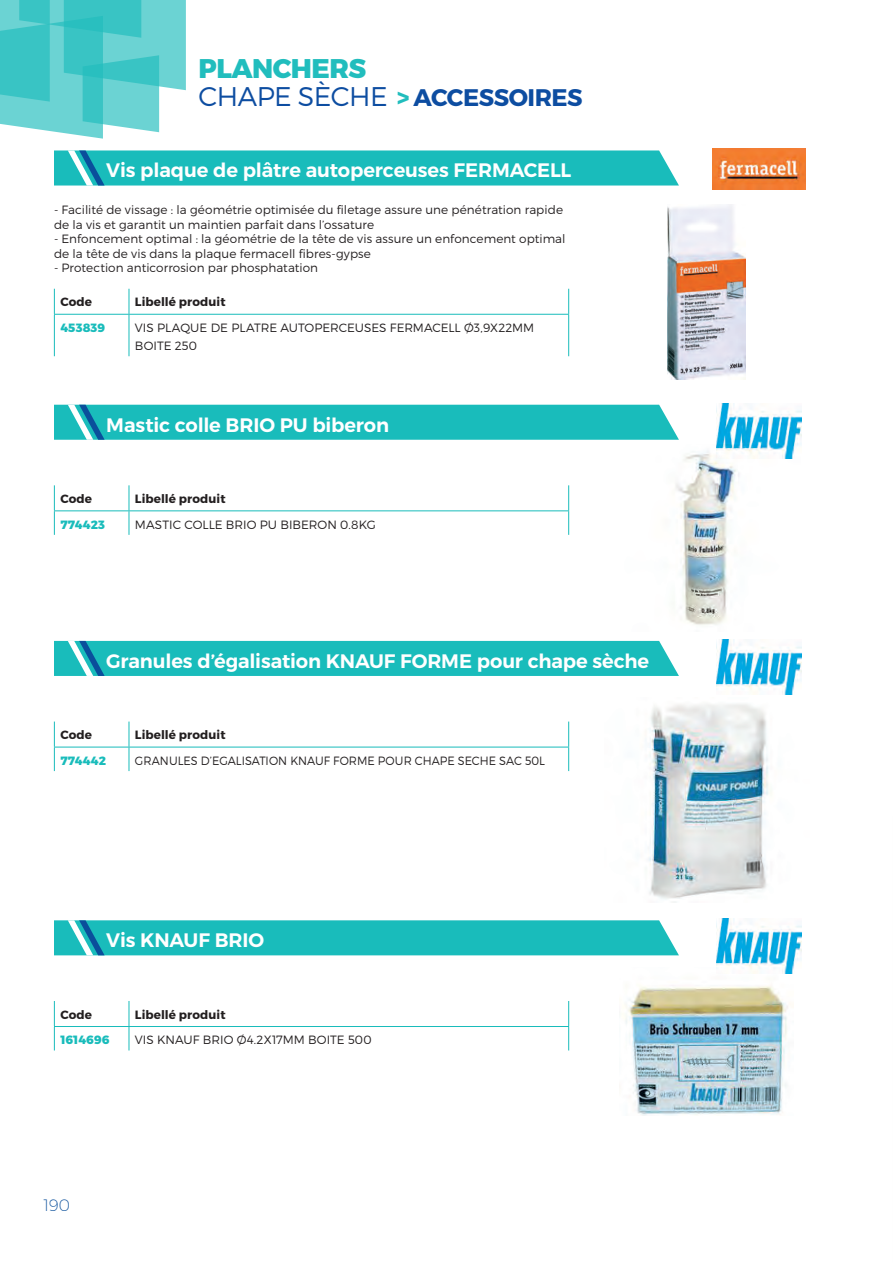
<style>
.page{position:relative;width:893px;height:1263px;background:#fff}
.page>*{position:absolute;margin:0;border:0;box-sizing:border-box;transform-origin:0 0}
.t1{font:800 27px "Montserrat";letter-spacing:-.02em;color:#21bdbd}
.t2{font:700 24px "Montserrat";letter-spacing:-.02em;color:#0d4da1}
.t3{font:600 19.5px "Montserrat";letter-spacing:-.01em;color:#fff}
.t4{font:200 16.5px "Montserrat";color:#0a4f9b}
.t5{font:300 12px/14.4px "Montserrat";letter-spacing:.005em;color:#231f20}
.t6{font:700 12px "Montserrat";letter-spacing:.005em;color:#231f20}
.t7{font:300 12px "Montserrat";letter-spacing:.005em;color:#231f20;scale:.94 1}
.t8{font:800 12px "Montserrat";letter-spacing:.01em;color:#19bcbb}
.s1{font-weight:300;font-size:27px}
.s2{font-weight:800;color:#21bdbd}
</style>
<div class="page">
<svg style="left:54px;top:150px;width:625px;height:36px;background:#24bebd"></svg>
<img style="left:713px;top:149px;width:92px;height:40px">
<hr style="left:54px;top:314px;width:75px;height:1px;background:#19bcbb">
<hr style="left:129px;top:314px;width:440px;height:1px;background:#19bcbb">
<svg style="left:54px;top:289px;width:1px;height:25px"></svg>
<hr style="left:54px;top:315px;width:1px;height:41px;background:#19bcbb">
<svg style="left:129px;top:289px;width:1px;height:25px"></svg>
<hr style="left:129px;top:315px;width:1px;height:41px;background:#19bcbb">
<svg style="left:568px;top:289px;width:1px;height:25px"></svg>
<hr style="left:568px;top:315px;width:1px;height:41px;background:#19bcbb">
<img style="left:667px;top:204px;width:79px;height:176px">
<div style="left:54px;top:405px;width:625px;height:35px;background:#19bcbb"></div>
<img style="left:716px;top:403px;width:85px;height:42px">
<hr style="left:54px;top:510px;width:75px;height:1px;background:#19bcbb">
<hr style="left:129px;top:510px;width:440px;height:1px;background:#19bcbb">
<svg style="left:54px;top:485px;width:1px;height:50px"></svg>
<svg style="left:129px;top:485px;width:1px;height:50px"></svg>
<svg style="left:568px;top:485px;width:1px;height:50px"></svg>
<img style="left:675px;top:444px;width:125px;height:181px">
<div style="left:54px;top:641px;width:625px;height:35px;background:#19bcbb"></div>
<img style="left:716px;top:639px;width:85px;height:55px">
<hr style="left:54px;top:747px;width:75px;height:1px;background:#19bcbb">
<hr style="left:129px;top:747px;width:440px;height:1px;background:#19bcbb">
<svg style="left:54px;top:721px;width:1px;height:50px"></svg>
<svg style="left:129px;top:721px;width:1px;height:50px"></svg>
<svg style="left:568px;top:721px;width:1px;height:50px"></svg>
<img style="left:648px;top:704px;width:121px;height:198px">
<div style="left:54px;top:920px;width:625px;height:35px;background:#19bcbb"></div>
<img style="left:716px;top:919px;width:85px;height:48px">
<hr style="left:54px;top:1026px;width:75px;height:1px;background:#19bcbb">
<hr style="left:129px;top:1026px;width:440px;height:1px;background:#19bcbb">
<svg style="left:54px;top:1001px;width:1px;height:49px"></svg>
<svg style="left:129px;top:1001px;width:1px;height:49px"></svg>
<svg style="left:568px;top:1001px;width:1px;height:49px"></svg>
<img style="left:625px;top:967px;width:169px;height:149px">
<svg style="left:0;top:0;width:186px;height:139px;background:#63d0d0"></svg>
<h1 class="t1" style="left:199px;top:51px;width:169px">PLANCHERS</h1>
<h2 class="t2" style="left:199px;top:82px;width:386px"><span class="s1">CHAPE SÈCHE</span> <span class="s2">&gt;</span> ACCESSOIRES</h2>
<h3 class="t3" style="left:106px;top:158px;width:466px">Vis plaque de plâtre autoperceuses FERMACELL</h3>
<p class="t5" style="left:54px;top:203px;width:511px">- Facilité de vissage : la géométrie optimisée du filetage assure une pénétration rapide de la vis et garantit un maintien parfait dans l’ossature</p>
<p class="t5" style="left:54px;top:231px;width:513px">- Enfoncement optimal : la géométrie de la tête de vis assure un enfoncement optimal de la tête de vis dans la plaque fermacell fibres-gypse</p>
<p class="t5" style="left:54px;top:260px;width:266px">- Protection anticorrosion par phosphatation</p>
<p class="t6" style="left:60px;top:295px;width:33px">Code</p>
<p class="t6" style="left:135px;top:295px;width:92px">Libellé produit</p>
<p class="t8" style="left:60px;top:320px;width:46px">453839</p>
<p class="t5" style="left:135px;top:319px;width:401px;line-height:18px">VIS PLAQUE DE PLATRE AUTOPERCEUSES FERMACELL Ø3,9X22MM<br>BOITE 250</p>
<h3 class="t3" style="left:106px;top:413px;width:284px">Mastic colle BRIO PU biberon</h3>
<p class="t6" style="left:60px;top:491px;width:33px">Code</p>
<p class="t6" style="left:135px;top:491px;width:92px">Libellé produit</p>
<p class="t8" style="left:60px;top:517px;width:46px">774423</p>
<p class="t5" style="left:135px;top:517px;width:242px">MASTIC COLLE BRIO PU BIBERON 0.8KG</p>
<h3 class="t3" style="left:106px;top:649px;width:544px">Granules d’égalisation KNAUF FORME pour chape sèche</h3>
<p class="t6" style="left:60px;top:727px;width:33px">Code</p>
<p class="t6" style="left:135px;top:727px;width:92px">Libellé produit</p>
<p class="t8" style="left:60px;top:753px;width:47px">774442</p>
<p class="t7" style="left:135px;top:753px;width:438px">GRANULES D’EGALISATION KNAUF FORME POUR CHAPE SECHE SAC 50L</p>
<h3 class="t3" style="left:106px;top:928px;width:159px">Vis KNAUF BRIO</h3>
<p class="t6" style="left:60px;top:1007px;width:33px">Code</p>
<p class="t6" style="left:135px;top:1007px;width:92px">Libellé produit</p>
<p class="t8" style="left:60px;top:1033px;width:51px">1614696</p>
<p class="t5" style="left:135px;top:1033px;width:238px">VIS KNAUF BRIO Ø4.2X17MM BOITE 500</p>
<h3 class="t4" style="left:43px;top:1195px;width:28px">190</h3>
</div>
